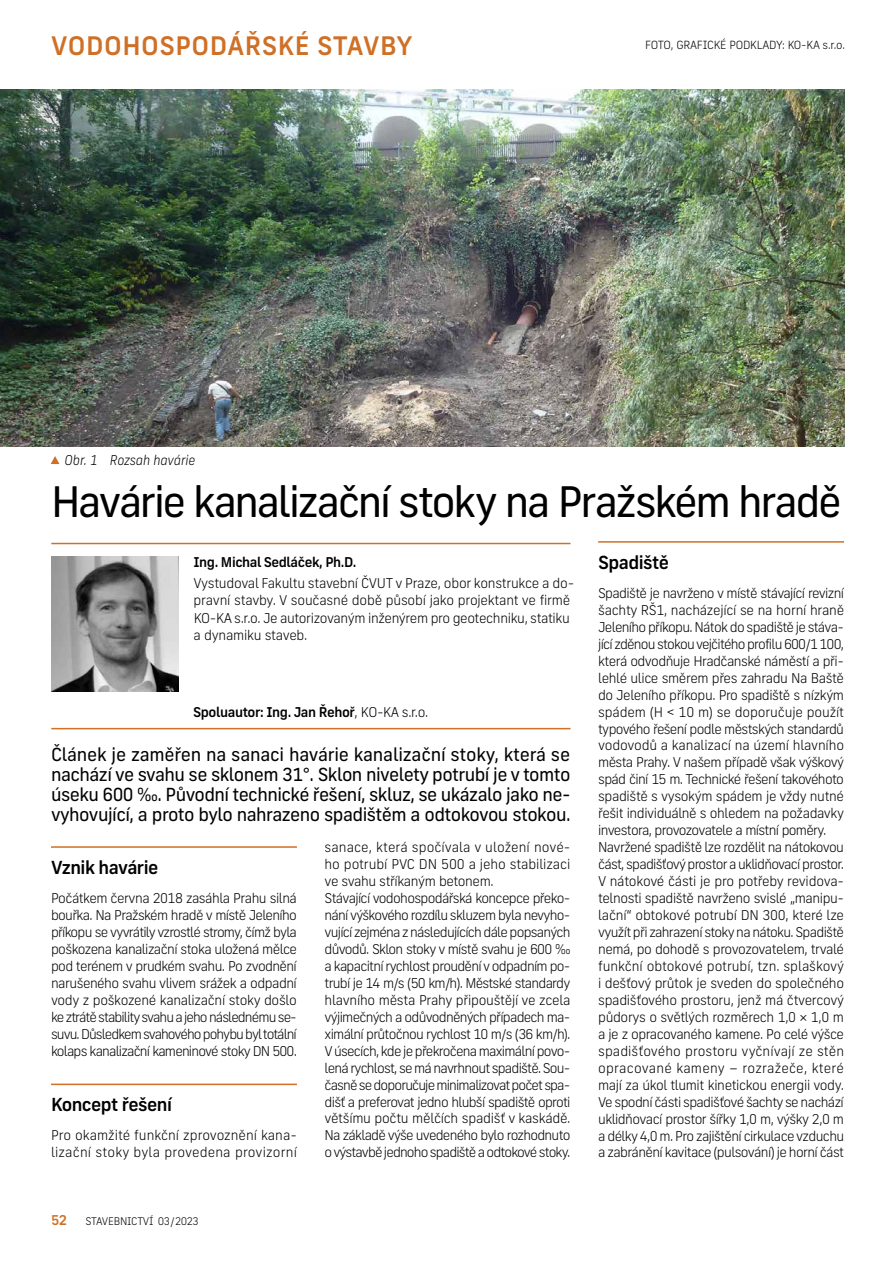
<style>
.page{position:relative;width:893px;height:1263px;background:#fff}
.page>*{position:absolute;margin:0;border:0;box-sizing:border-box;transform-origin:0 0}
.t1{font:42px "New Frank";letter-spacing:-.055em;color:#000}
.t2{font:500 25.5px "New Frank";letter-spacing:.02em;color:#cf7026}
.t3{font:18px/20.1px "New Frank";letter-spacing:-.03em;color:#000;text-align:justify}
.t4{font:500 18px "New Frank";letter-spacing:-.03em;color:#000}
.t5{font:300 13.5px/17px "New Frank";letter-spacing:-.045em;color:#000}
.t6{font:300 13.5px/17.1px "New Frank";letter-spacing:-.02em;color:#000}
.t7{font:300 13.5px/17px "New Frank";color:#000}
.t8{font:500 13.5px "New Frank";letter-spacing:-.03em;color:#000}
.t9{font:italic 300 13.5px "New Frank";letter-spacing:-.005em;color:#000;scale:.95 1}
.t10{font:500 13.5px "New Frank";color:#cf7026}
.t11{font:300 11.25px "New Frank";letter-spacing:-.02em;color:#000}
.t12{font:300 10.5px "New Frank";letter-spacing:-.03em;color:#000}
.s1{font-weight:300}
</style>
<div class="page">
<img style="left:51px;top:556px;width:128px;height:136px">
<hr style="left:51px;top:543px;width:519px;height:1px;background:#cf7026">
<hr style="left:51px;top:728px;width:519px;height:1px;background:#cf7026">
<hr style="left:51px;top:846px;width:246px;height:2px;background:#cf7026">
<hr style="left:51px;top:1083px;width:246px;height:2px;background:#cf7026">
<hr style="left:598px;top:541px;width:246px;height:2px;background:#cf7026">
<img style="left:0;top:89px;width:844px;height:357px">
<svg style="left:51px;top:456px;width:8px;height:8px"></svg>
<h2 class="t2" style="left:51px;top:31px;width:363px">VODOHOSPODÁŘSKÉ STAVBY</h2>
<p class="t11" style="left:645px;top:38px;width:202px">FOTO, GRAFICKÉ PODKLADY: KO-KA s.r.o.</p>
<p class="t9" style="left:65px;top:454px;width:139px">Obr. 1 Rozsah havárie</p>
<h1 class="t1" style="left:51px;top:477px;width:792px">Havárie kanalizační stoky na Pražském hradě</h1>
<p class="t8" style="left:193px;top:554px;width:165px">Ing. Michal Sedláček, Ph.D.</p>
<p class="t6" style="left:193px;top:575px;width:382px">Vystudoval Fakultu stavební ČVUT v Praze, obor konstrukce a do&shy;pravní stavby. V současné době působí jako projektant ve firmě KO-KA s.r.o. Je autorizovaným inženýrem pro geotechniku, statiku a dynamiku staveb.</p>
<h3 class="t4" style="left:598px;top:552px;width:72px">Spadiště</h3>
<p class="t5" style="left:598px;top:584px;width:248px">Spadiště je navrženo v místě stávající revizní šachty RŠ1, nacházející se na horní hraně Jeleního příkopu. Nátok do spadiště je stáva&shy;jící zděnou stokou vejčitého profilu 600/1 100, která odvodňuje Hradčanské náměstí a při&shy;lehlé ulice směrem přes zahradu Na Baště do Jeleního příkopu. Pro spadiště s nízkým spádem (H &lt; 10 m) se doporučuje použít typového řešení podle městských standardů vodovodů a kanalizací na území hlavního města Prahy. V našem případě však výškový spád činí 15 m. Technické řešení takovéhoto spadiště s vysokým spádem je vždy nutné řešit individuálně s ohledem na požadavky investora, provozovatele a místní poměry.<br>Navržené spadiště lze rozdělit na nátokovou část, spadišťový prostor a uklidňovací prostor.<br>V nátokové části je pro potřeby revidova&shy;telnosti spadiště navrženo svislé „manipu&shy;lační“ obtokové potrubí DN 300, které lze vy užít při zahrazení stoky na nátoku. Spadiště nemá, po dohodě s provozovatelem, trvalé funkční obtokové potrubí, tzn. splaškový i dešťový průtok je sveden do společného spadišťového prostoru, jenž má čtvercový půdorys o světlých rozměrech 1,0 × 1,0 m a je z opracovaného kamene. Po celé výšce spadišťového prostoru vyčnívají ze stěn opracované kameny – rozražeče, které mají za úkol tlumit kinetickou energii vody.<br>Ve spodní části spadišťové šachty se nachází uklidňovací prostor šířky 1,0 m, výšky 2,0 m a délky 4,0 m. Pro zajištění cirkulace vzduchu a zabránění kavitace (pulsování) je horní část</p>
<p class="t8" style="left:193px;top:704px;width:237px">Spoluautor: Ing. Jan Řehoř<span class="s1">, KO-KA s.r.o.</span></p>
<p class="t3" style="left:51px;top:744px;width:521px">Článek je zaměřen na sanaci havárie kanalizační stoky, která se nachází ve svahu se sklonem 31°. Sklon nivelety potrubí je v tomto úseku 600 ‰. Původní technické řešení, skluz, se ukázalo jako ne&shy;vyhovující, a proto bylo nahrazeno spadištěm a odtokovou stokou.</p>
<h3 class="t4" style="left:51px;top:857px;width:109px">Vznik havárie</h3>
<p class="t5" style="left:51px;top:889px;width:248px;text-align:justify">Počátkem června 2018 zasáhla Prahu silná bouřka. Na Pražském hradě v místě Jeleního příkopu se vyvrátily vzrostlé stromy, čímž byla poškozena kanalizační stoka uložená mělce pod terénem v prudkém svahu. Po zvodnění narušeného svahu vlivem srážek a odpadní vody z poškozené kanalizační stoky došlo ke ztrátě stability svahu a jeho následnému se&shy;suvu. Důsledkem svahového pohybu byl totální kolaps kanalizační kameninové stoky DN 500.</p>
<h3 class="t4" style="left:51px;top:1094px;width:122px">Koncept řešení</h3>
<p class="t7" style="left:51px;top:1127px;width:247px">Pro okamžité funkční zprovoznění kana&shy;lizační stoky byla provedena provizorní</p>
<p class="t5" style="left:325px;top:838px;width:248px">sanace, která spočívala v uložení nové&shy;ho potrubí PVC DN 500 a jeho stabilizaci ve svahu stříkaným betonem.<br>Stávající vodohospodářská koncepce překo&shy;nání výškového rozdílu skluzem byla nevyho&shy;vující zejména z následujících dále popsaných důvodů. Sklon stoky v místě svahu je 600 ‰ a kapacitní rychlost proudění v odpadním po&shy;trubí je 14 m/s (50 km/h). Městské standardy hlavního města Prahy připouštějí ve zcela výjimečných a odůvodněných případech ma&shy;ximální průtočnou rychlost 10 m/s (36 km/h).<br>V úsecích, kde je překročena maximální povo&shy;lená rychlost, se má navrhnout spadiště. Sou&shy;časně se doporučuje minimalizovat počet spa&shy;dišť a preferovat jedno hlubší spadiště oproti většímu počtu mělčích spadišť v kaskádě.<br>Na základě výše uvedeného bylo rozhodnuto o výstavbě jednoho spadiště a odtokové stoky.</p>
<p class="t10" style="left:51px;top:1212px;width:17px">52</p>
<p class="t12" style="left:85px;top:1215px;width:115px">STAVEBNICTVÍ 03 / 2023</p>
</div>
